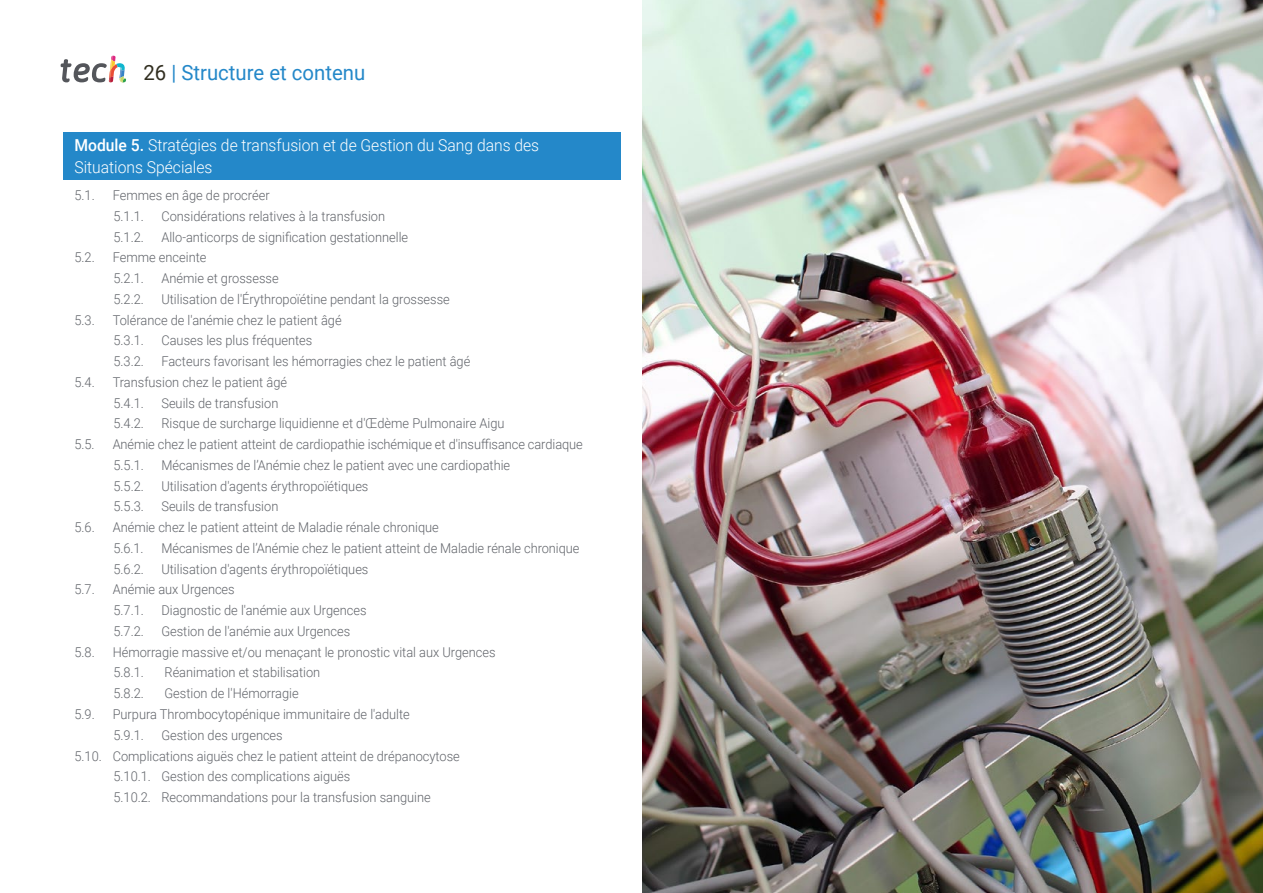
<style>
.page{position:relative;width:1263px;height:893px;background:#fff}
.page>*{position:absolute;margin:0;border:0;box-sizing:border-box;transform-origin:0 0}
.t1{font:21px "Roboto";color:#2488c9}
.t2{font:300 16.5px/22.5px "Roboto";color:#fff;scale:.95 1}
.t3{font:300 13.5px/20.7px "Roboto";color:#61646a;scale:.95 1}
.s1{color:#312e20}
.s2{font-weight:500}
</style>
<div class="page">
<img style="left:642px;top:0;width:621px;height:893px">
<div style="left:63px;top:132px;width:558px;height:47px;background:#2488c9"></div>
<svg style="left:61px;top:56px;width:65px;height:27px"></svg>
<h1 class="t1" style="left:144px;top:57px;width:223px"><span class="s1">26</span> | Structure et contenu</h1>
<p class="t2" style="left:74px;top:133px;width:491px"><span class="s2">Module 5.</span> Stratégies de transfusion et de Gestion du Sang dans des<br>Situations Spéciales</p>
<p class="t3" style="left:74px;top:185px;width:23px">5.1.</p>
<p class="t3" style="left:113px;top:185px;width:167px">Femmes en âge de procréer<br>5.1.1.</p>
<p class="t3" style="left:161px;top:205px;width:237px">Considérations relatives à la transfusion</p>
<p class="t3" style="left:113px;top:226px;width:34px">5.1.2.</p>
<p class="t3" style="left:161px;top:226px;width:261px">Allo-anticorps de signification gestationnelle</p>
<p class="t3" style="left:74px;top:247px;width:23px">5.2.</p>
<p class="t3" style="left:113px;top:247px;width:100px">Femme enceinte<br>5.2.1.</p>
<p class="t3" style="left:161px;top:268px;width:125px">Anémie et grossesse</p>
<p class="t3" style="left:113px;top:288px;width:34px">5.2.2.</p>
<p class="t3" style="left:161px;top:288px;width:305px">Utilisation de l'Érythropoïétine pendant la grossesse</p>
<p class="t3" style="left:74px;top:309px;width:23px">5.3.</p>
<p class="t3" style="left:113px;top:309px;width:242px">Tolérance de l'anémie chez le patient âgé<br>5.3.1.</p>
<p class="t3" style="left:161px;top:330px;width:160px">Causes les plus fréquentes</p>
<p class="t3" style="left:113px;top:351px;width:34px">5.3.2.</p>
<p class="t3" style="left:161px;top:351px;width:327px">Facteurs favorisant les hémorragies chez le patient âgé</p>
<p class="t3" style="left:74px;top:371px;width:23px">5.4.</p>
<p class="t3" style="left:113px;top:371px;width:185px">Transfusion chez le patient âgé<br>5.4.1.</p>
<p class="t3" style="left:161px;top:392px;width:125px">Seuils de transfusion</p>
<p class="t3" style="left:113px;top:413px;width:34px">5.4.2.</p>
<p class="t3" style="left:161px;top:413px;width:363px">Risque de surcharge liquidienne et d'Œdème Pulmonaire Aigu</p>
<p class="t3" style="left:74px;top:434px;width:23px">5.5.</p>
<p class="t3" style="left:113px;top:434px;width:496px">Anémie chez le patient atteint de cardiopathie ischémique et d'insuffisance cardiaque<br>5.5.1.</p>
<p class="t3" style="left:161px;top:454px;width:369px">Mécanismes de l’Anémie chez le patient avec une cardiopathie</p>
<p class="t3" style="left:113px;top:475px;width:34px">5.5.2.</p>
<p class="t3" style="left:161px;top:475px;width:219px">Utilisation d'agents érythropoïétiques</p>
<p class="t3" style="left:113px;top:496px;width:34px">5.5.3.</p>
<p class="t3" style="left:161px;top:496px;width:125px">Seuils de transfusion</p>
<p class="t3" style="left:74px;top:517px;width:23px">5.6.</p>
<p class="t3" style="left:113px;top:517px;width:345px">Anémie chez le patient atteint de Maladie rénale chronique<br>5.6.1.</p>
<p class="t3" style="left:161px;top:537px;width:441px">Mécanismes de l’Anémie chez le patient atteint de Maladie rénale chronique</p>
<p class="t3" style="left:113px;top:558px;width:34px">5.6.2.</p>
<p class="t3" style="left:161px;top:558px;width:219px">Utilisation d'agents érythropoïétiques</p>
<p class="t3" style="left:74px;top:579px;width:23px">5.7.</p>
<p class="t3" style="left:113px;top:579px;width:130px">Anémie aux Urgences<br>5.7.1.</p>
<p class="t3" style="left:161px;top:600px;width:218px">Diagnostic de l'anémie aux Urgences</p>
<p class="t3" style="left:113px;top:620px;width:34px">5.7.2.</p>
<p class="t3" style="left:161px;top:620px;width:200px">Gestion de l'anémie aux Urgences</p>
<p class="t3" style="left:74px;top:641px;width:23px">5.8.</p>
<p class="t3" style="left:113px;top:641px;width:405px">Hémorragie massive et/ou menaçant le pronostic vital aux Urgences<br>5.8.1.</p>
<p class="t3" style="left:165px;top:662px;width:165px">Réanimation et stabilisation</p>
<p class="t3" style="left:113px;top:683px;width:34px">5.8.2.</p>
<p class="t3" style="left:165px;top:683px;width:143px">Gestion de l'Hémorragie</p>
<p class="t3" style="left:74px;top:703px;width:23px">5.9.</p>
<p class="t3" style="left:113px;top:703px;width:314px">Purpura Thrombocytopénique immunitaire de l'adulte<br>5.9.1.</p>
<p class="t3" style="left:161px;top:724px;width:129px">Gestion des urgences</p>
<p class="t3" style="left:74px;top:745px;width:407px">5.10. Complications aiguës chez le patient atteint de drépanocytose</p>
<p class="t3" style="left:113px;top:766px;width:251px">5.10.1. Gestion des complications aiguës</p>
<p class="t3" style="left:113px;top:786px;width:336px">5.10.2. Recommandations pour la transfusion sanguine</p>
</div>
